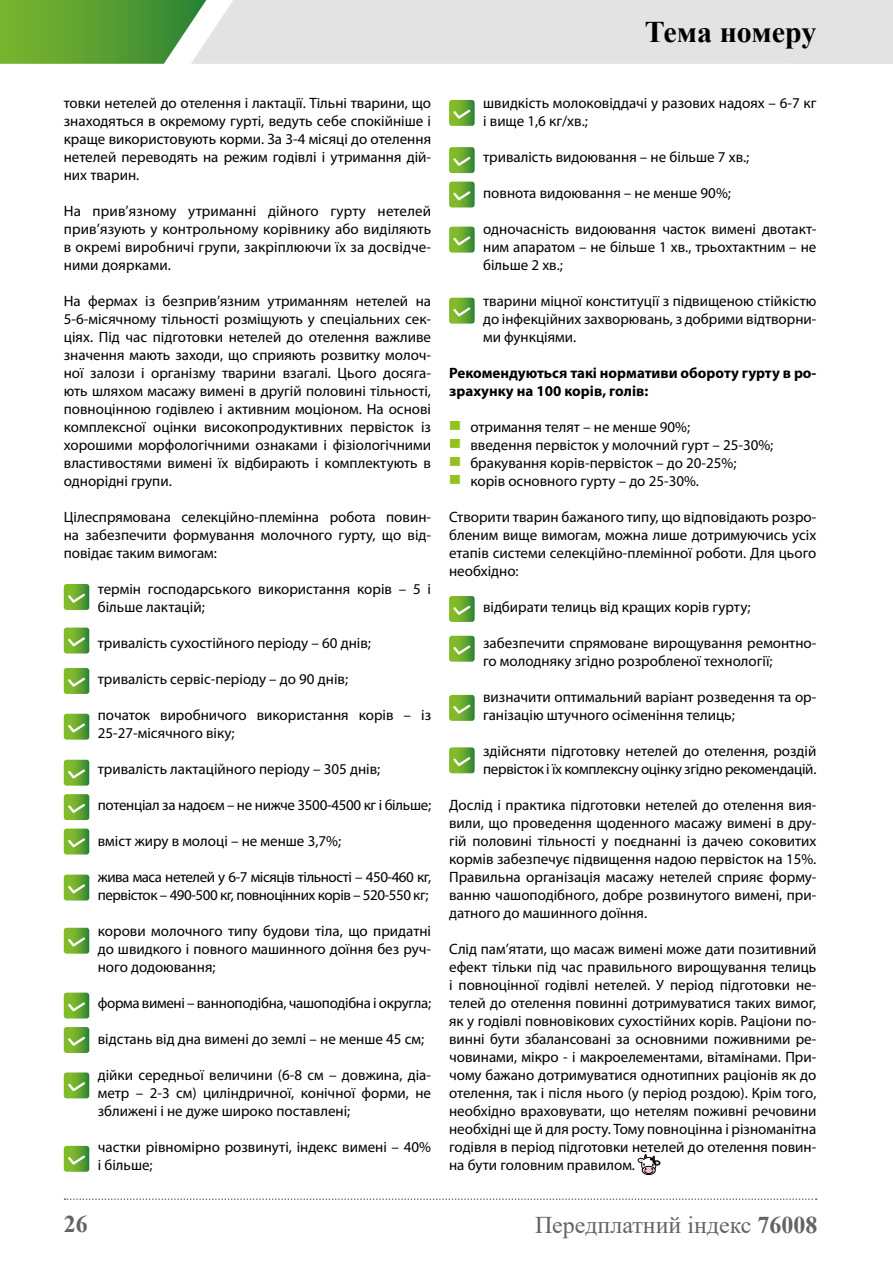
<style>
.page{position:relative;width:893px;height:1263px;background:#fff}
.page>*{position:absolute;margin:0;border:0;box-sizing:border-box;transform-origin:0 0}
.t1{font:700 30px "Times New Roman";letter-spacing:-.005em;color:#000}
.t2{font:24px "Times New Roman";color:#646363}
.t3{font:700 24px "Times New Roman";color:#646363}
.t4{font:15px/18px "Myriad Pro";color:#000;text-align:justify}
.t5{font:15px/18px "Myriad Pro";letter-spacing:-.02em;color:#000}
.t6{font:15px/18px "Myriad Pro";letter-spacing:-.03em;color:#000}
.t7{font:700 15px/18px "Myriad Pro";color:#000}
.s1{font-weight:700}
</style>
<div class="page">
<svg style="left:0;top:0;width:893px;height:64px;background:#c7d6bf"></svg>
<svg style="left:65px;top:1198px;width:752px;height:2px"></svg>
<svg style="left:64px;top:584px;width:25px;height:26px"></svg>
<svg style="left:64px;top:628px;width:25px;height:25px"></svg>
<svg style="left:64px;top:668px;width:25px;height:26px"></svg>
<svg style="left:64px;top:714px;width:25px;height:26px"></svg>
<svg style="left:64px;top:760px;width:25px;height:26px"></svg>
<svg style="left:64px;top:794px;width:25px;height:26px"></svg>
<svg style="left:64px;top:828px;width:25px;height:26px"></svg>
<svg style="left:64px;top:874px;width:25px;height:26px"></svg>
<svg style="left:64px;top:928px;width:25px;height:26px"></svg>
<svg style="left:64px;top:992px;width:25px;height:26px"></svg>
<svg style="left:64px;top:1027px;width:25px;height:26px"></svg>
<svg style="left:64px;top:1072px;width:25px;height:26px"></svg>
<svg style="left:64px;top:1146px;width:25px;height:26px"></svg>
<svg style="left:449px;top:100px;width:26px;height:26px"></svg>
<svg style="left:449px;top:147px;width:26px;height:26px"></svg>
<svg style="left:449px;top:182px;width:26px;height:25px"></svg>
<svg style="left:449px;top:227px;width:26px;height:26px"></svg>
<svg style="left:449px;top:298px;width:26px;height:26px"></svg>
<svg style="left:449px;top:596px;width:26px;height:26px"></svg>
<svg style="left:449px;top:636px;width:26px;height:26px"></svg>
<svg style="left:449px;top:695px;width:26px;height:26px"></svg>
<svg style="left:449px;top:747px;width:26px;height:26px"></svg>
<div style="left:642px;top:1166px;width:13px;height:9px;border:1px solid #000;border-radius:50%"></div>
<svg style="left:638px;top:1154px;width:22px;height:20px"></svg>
<h1 class="t1" style="left:645px;top:10px;width:173px">Тема номеру</h1>
<p class="t4" style="left:64px;top:94px;width:369px">товки нетелей до отелення і лактації. Тільні тварини, що знаходяться в окремому гурті, ведуть себе спокійніше і краще використовують корми. За 3-4 місяці до отелення нетелей переводять на режим годівлі і утримання дій&shy;них тварин.</p>
<p class="t4" style="left:64px;top:202px;width:369px">На прив’язному утриманні дійного гурту нетелей прив’язують у контрольному корівнику або виділяють в окремі виробничі групи, закріплюючи їх за досвідче&shy;ними доярками.</p>
<p class="t4" style="left:64px;top:292px;width:369px">На фермах із безприв’язним утриманням нетелей на 5-6-місячному тільності розміщують у спеціальних сек&shy;ціях. Під час підготовки нетелей до отелення важливе значення мають заходи, що сприяють розвитку молоч&shy;ної залози і організму тварини взагалі. Цього досяга&shy;ють шляхом масажу вимені в другій половині тільності, повноцінною годівлею і активним моціоном. На основі комплексної оцінки високопродуктивних первісток із хорошими морфологічними ознаками і фізіологічними властивостями вимені їх відбирають і комплектують в однорідні групи.</p>
<p class="t4" style="left:64px;top:508px;width:369px">Цілеспрямована селекційно-племінна робота повин&shy;на забезпечити формування молочного гурту, що від&shy;повідає таким вимогам:</p>
<p class="t4" style="left:98px;top:580px;width:335px">термін господарського використання корів – 5 і більше лактацій;</p>
<p class="t4" style="left:98px;top:634px;width:275px">тривалість сухостійного періоду – 60 днів;</p>
<p class="t4" style="left:98px;top:670px;width:252px">тривалість сервіс-періоду – до 90 днів;</p>
<p class="t4" style="left:98px;top:706px;width:335px">початок виробничого використання корів – із<br>25-27-місячного віку;</p>
<p class="t4" style="left:98px;top:760px;width:284px">тривалість лактаційного періоду – 305 днів;</p>
<p class="t5" style="left:98px;top:796px;width:335px">потенціал за надоєм – не нижче 3500-4500 кг і більше;</p>
<p class="t4" style="left:98px;top:832px;width:245px">вміст жиру в молоці – не менше 3,7%;</p>
<p class="t6" style="left:98px;top:868px;width:335px">жива маса нетелей у 6-7 місяців тільності – 450-460 кг, первісток – 490-500 кг, повноцінних корів – 520-550 кг;</p>
<p class="t4" style="left:98px;top:922px;width:335px">корови молочного типу будови тіла, що придатні до швидкого і повного машинного доїння без руч&shy;ного додоювання;</p>
<p class="t5" style="left:98px;top:994px;width:335px">форма вимені – ванноподібна, чашоподібна і округла;</p>
<p class="t4" style="left:98px;top:1030px;width:328px">відстань від дна вимені до землі – не менше 45 см;</p>
<p class="t4" style="left:98px;top:1066px;width:335px">дійки середньої величини (6-8 см – довжина, діа&shy;метр – 2-3 см) циліндричної, конічної форми, не зближені і не дуже широко поставлені;</p>
<p class="t4" style="left:98px;top:1138px;width:335px">частки рівномірно розвинуті, індекс вимені – 40% і більше;</p>
<p class="t4" style="left:483px;top:94px;width:335px">швидкість молоковіддачі у разових надоях – 6-7 кг і вище 1,6 кг/хв.;</p>
<p class="t4" style="left:483px;top:148px;width:268px">тривалість видоювання – не більше 7 хв.;</p>
<p class="t4" style="left:483px;top:184px;width:249px">повнота видоювання – не менше 90%;</p>
<p class="t4" style="left:483px;top:220px;width:335px">одночасність видоювання часток вимені двотакт&shy;ним апаратом – не більше 1 хв., трьохтактним – не більше 2 хв.;</p>
<p class="t4" style="left:483px;top:292px;width:335px">тварини міцної конституції з підвищеною стійкістю до інфекційних захворювань, з добрими відтворни&shy;ми функціями.</p>
<p class="t7" style="left:449px;top:363px;width:369px">Рекомендуються такі нормативи обороту гурту в ро&shy;зрахунку на 100 корів, голів:</p>
<p class="t4" style="left:470px;top:418px;width:305px;text-align:left">отримання телят – не менше 90%;<br>введення первісток у молочний гурт – 25-30%; бракування корів-первісток – до 20-25%; корів основного гурту – до 25-30%.</p>
<p class="t4" style="left:449px;top:508px;width:369px">Створити тварин бажаного типу, що відповідають розро&shy;бленим вище вимогам, можна лише дотримуючись усіх етапів системи селекційно-племінної роботи. Для цього необхідно:</p>
<p class="t4" style="left:483px;top:598px;width:269px">відбирати телиць від кращих корів гурту;</p>
<p class="t4" style="left:483px;top:634px;width:335px">забезпечити спрямоване вирощування ремонтно&shy;го молодняку згідно розробленої технології;</p>
<p class="t4" style="left:483px;top:688px;width:335px">визначити оптимальний варіант розведення та ор&shy;ганізацію штучного осіменіння телиць;</p>
<p class="t5" style="left:483px;top:742px;width:335px">здійсняти підготовку нетелей до отелення, роздій первісток і їх комплексну оцінку згідно рекомендацій.</p>
<p class="t4" style="left:449px;top:796px;width:369px">Дослід і практика підготовки нетелей до отелення вия&shy;вили, що проведення щоденного масажу вимені в дру&shy;гій половині тільності у поєднанні із дачею соковитих кормів забезпечує підвищення надою первісток на 15%.<br>Правильна організація масажу нетелей сприяє форму&shy;ванню чашоподібного, добре розвинутого вимені, при&shy;датного до машинного доїння.</p>
<p class="t4" style="left:449px;top:940px;width:369px">Слід пам’ятати, що масаж вимені може дати позитивний ефект тільки під час правильного вирощування телиць і повноцінної годівлі нетелей. У період підготовки не&shy;телей до отелення повинні дотримуватися таких вимог, як у годівлі повновікових сухостійних корів. Раціони по&shy;винні бути збалансовані за основними поживними ре&shy;човинами, мікро - і макроелементами, вітамінами. При&shy;чому бажано дотримуватися однотипних раціонів як до отелення, так і після нього (у період роздою). Крім того, необхідно враховувати, що нетелям поживні речовини необхідні ще й для росту. Тому повноцінна і різноманітна годівля в період підготовки нетелей до отелення повин&shy;на бути головним правилом.</p>
<h2 class="t3" style="left:64px;top:1207px;width:25px">26</h2>
<h2 class="t2" style="left:535px;top:1208px;width:284px">Передплатний індекс <span class="s1">76008</span></h2>
</div>
